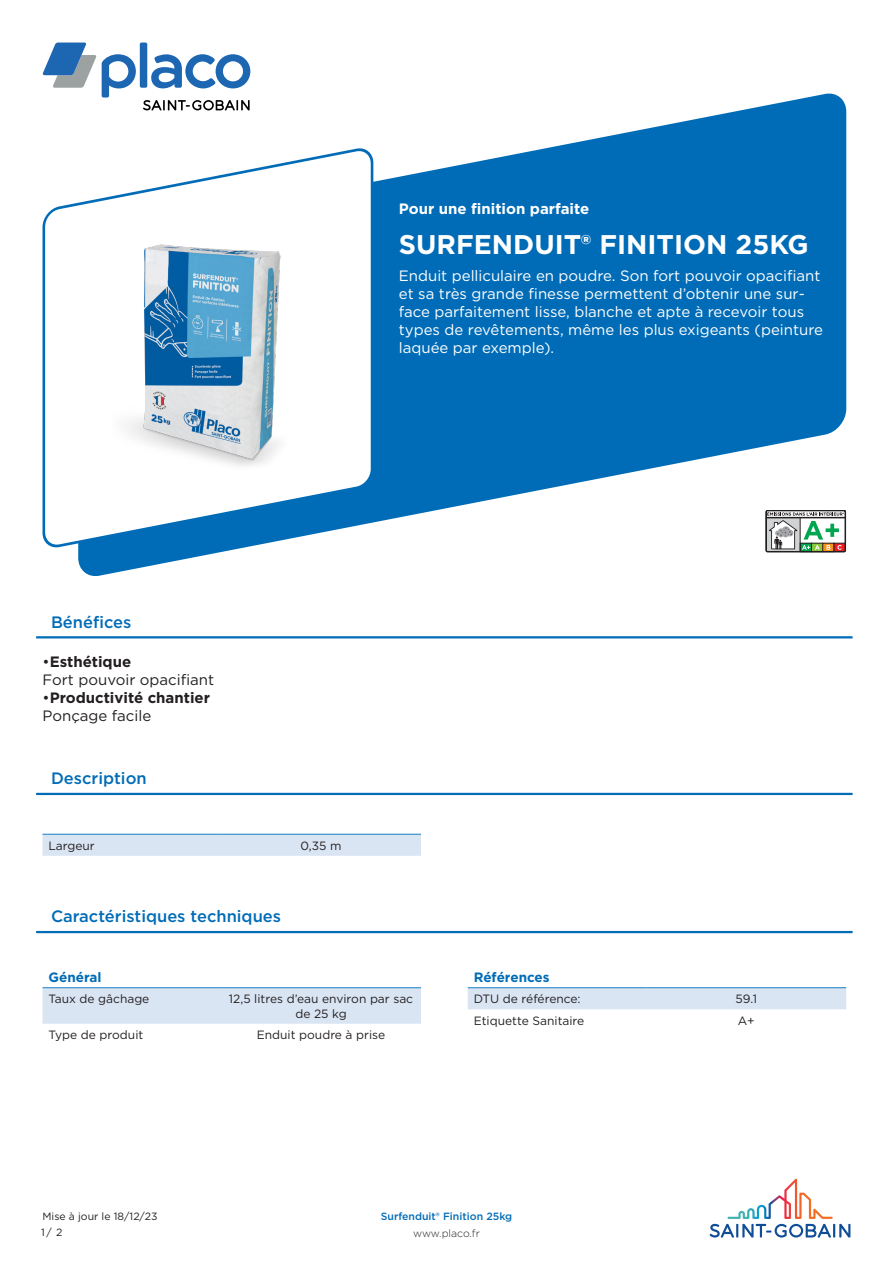
<style>
.page{position:relative;width:893px;height:1263px;background:#fff}
.page>*{position:absolute;margin:0;border:0;box-sizing:border-box;transform-origin:0 0}
.product_name{font:700 27px "Gotham";color:#fff}
.t1{font:500 16.5px "Gotham";color:#006cb7}
.product_description{font:15px/18px "Gotham";color:#fff}
.Benefices{font:700 15px/18px "Gotham";color:#231f20}
.Benefices-2{font:15px/18px "Gotham";color:#231f20}
.GFR-Main_earning_tex{font:700 15px "Gotham";color:#fff}
.attribute_group{font:700 13.5px "Gotham";color:#006cb7}
.column_1{font:12px "Gotham";color:#231f20}
.column_2{font:12px/14.4px "Gotham";color:#231f20;text-align:center}
.Product_Name_Master{font:500 10.5px "Gotham";color:#006cb7}
.t2{font:10.5px/16.6px "Gotham";color:#231f20}
.t3{font:300 10.5px "Gotham";color:#231f20}
.s1{font-weight:700}
.s2{font-weight:400}
</style>
<div class="page">
<svg style="left:710px;top:1179px;width:140px;height:58px"></svg>
<div style="left:140px;top:43px;width:7px;height:45px;background:#1d66b2;border-radius:2px"></div>
<svg style="left:42px;top:43px;width:94px;height:47px"></svg>
<svg style="left:151px;top:54px;width:99px;height:34px"></svg>
<svg style="left:78px;top:90px;width:768px;height:486px;fill:#006cb7"></svg>
<svg style="left:42px;top:144px;width:333px;height:408px"></svg>
<img style="left:104px;top:213px;width:208px;height:270px">
<hr style="left:36px;top:636px;width:817px;height:2px;background:#006cb7">
<hr style="left:36px;top:793px;width:817px;height:2px;background:#006cb7">
<div style="left:43px;top:835px;width:378px;height:21px;background:#dae5f4"></div>
<hr style="left:43px;top:834px;width:178px;height:1px;background:#167ec2">
<hr style="left:221px;top:834px;width:200px;height:1px;background:#167ec2">
<hr style="left:36px;top:931px;width:817px;height:2px;background:#006cb7">
<div style="left:43px;top:988px;width:378px;height:36px;background:#dae5f4"></div>
<hr style="left:43px;top:987px;width:178px;height:1px;background:#167ec2">
<hr style="left:221px;top:987px;width:200px;height:1px;background:#167ec2">
<div style="left:468px;top:988px;width:378px;height:21px;background:#dae5f4"></div>
<hr style="left:468px;top:987px;width:178px;height:1px;background:#167ec2">
<hr style="left:646px;top:987px;width:200px;height:1px;background:#167ec2">
<svg style="left:766px;top:510px;width:80px;height:42px"></svg>
<p class="GFR-Main_earning_tex" style="left:399px;top:198px;width:192px">Pour une finition parfaite</p>
<p class="product_name" style="left:399px;top:227px;width:411px">SURFENDUIT® FINITION 25KG</p>
<p class="product_description" style="left:399px;top:266px;width:426px">Enduit pelliculaire en poudre. Son fort pouvoir opacifiant et sa très grande finesse permettent d’obtenir une sur&shy;face parfaitement lisse, blanche et apte à recevoir tous types de revêtements, même les plus exigeants (peinture laquée par exemple).</p>
<p class="t1" style="left:51px;top:611px;width:82px">Bénéfices</p>
<p class="Benefices-2" style="left:43px;top:652px;width:173px">•<span class="s1">Esthétique<br></span>Fort pouvoir opacifiant</p>
<p class="Benefices" style="left:43px;top:688px;width:169px"><span class="s2">•</span>Productivité chantier<br><span class="s2">Ponçage facile</span></p>
<p class="t1" style="left:51px;top:768px;width:97px">Description</p>
<p class="column_1" style="left:49px;top:838px;width:48px">Largeur</p>
<p class="column_2" style="left:301px;top:838px;width:42px">0,35 m</p>
<p class="t1" style="left:51px;top:906px;width:232px">Caractéristiques techniques</p>
<p class="attribute_group" style="left:49px;top:968px;width:54px">Général</p>
<p class="column_1" style="left:49px;top:991px;width:102px">Taux de gâchage</p>
<p class="column_2" style="left:229px;top:992px;width:186px">12,5 litres d’eau environ par sac de 25 kg</p>
<p class="column_1" style="left:49px;top:1027px;width:96px">Type de produit</p>
<p class="column_2" style="left:257px;top:1028px;width:130px">Enduit poudre à prise</p>
<p class="attribute_group" style="left:474px;top:968px;width:77px">Références</p>
<p class="column_1" style="left:474px;top:991px;width:108px">DTU de référence:</p>
<p class="column_2" style="left:735px;top:992px;width:23px">59.1</p>
<p class="column_1" style="left:474px;top:1013px;width:112px">Etiquette Sanitaire</p>
<p class="column_2" style="left:738px;top:1013px;width:18px">A+</p>
<p class="t2" style="left:41px;top:1207px;width:118px">Mise à jour le 18/12/23<br>1/ 2</p>
<p class="Product_Name_Master" style="left:381px;top:1209px;width:133px">Surfenduit® Finition 25kg</p>
<p class="t3" style="left:413px;top:1227px;width:68px">www.placo.fr</p>
</div>
